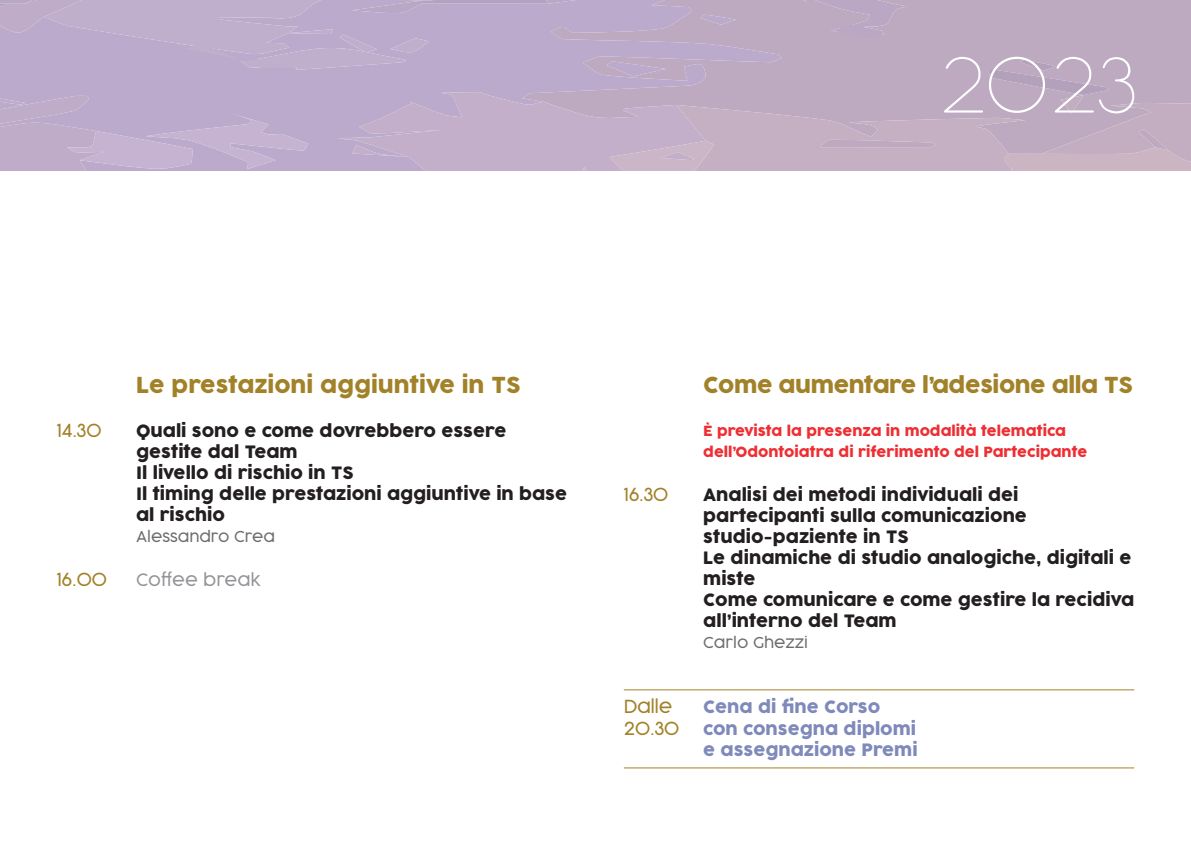
<style>
.page{position:relative;width:1191px;height:851px;background:#fff}
.page>*{position:absolute;margin:0;border:0;box-sizing:border-box;transform-origin:0 0}
.t1{font:22px "Cocogoose Pro";letter-spacing:-.02em;color:#a28229}
.t2{font:22px "Cocogoose Pro";color:#a28229}
.t3{font:300 18px "Cocogoose Pro";letter-spacing:-.03em;color:#a28229}
.t4{font:17px/21px "Cocogoose Pro";color:#231f20}
.t5{font:17px/21px "Cocogoose Pro";color:#7f8abb}
.t6{font:300 17px "Cocogoose Pro";color:#939598}
.t7{font:300 15px "Cocogoose Pro";color:#6c6d70}
.t8{font:14px/21px "Cocogoose Pro";color:#ee2e33}
</style>
<div class="page">
<svg style="left:0;top:0;width:1191px;height:170px;background:#bfacc7"></svg>
<hr style="left:624px;top:689px;width:510px;height:1px;background:#a28229">
<hr style="left:624px;top:767px;width:510px;height:1px;background:#a28229">
<p class="t2" style="left:136px;top:370px;width:386px">Le prestazioni aggiuntive in TS</p>
<p class="t3" style="left:57px;top:418px;width:47px">14.30</p>
<p class="t4" style="left:136px;top:420px;width:432px">Quali sono e come dovrebbero essere gestite dal Team<br>Il livello di rischio in TS<br>Il timing delle prestazioni aggiuntive in base al rischio</p>
<p class="t7" style="left:136px;top:526px;width:140px">Alessandro Crea</p>
<p class="t3" style="left:57px;top:567px;width:52px">16.00</p>
<p class="t6" style="left:136px;top:568px;width:126px">Coffee break</p>
<p class="t1" style="left:703px;top:370px;width:431px">Come aumentare l’adesione alla TS</p>
<p class="t8" style="left:703px;top:420px;width:385px">È prevista la presenza in modalità telematica dell’Odontoiatra di riferimento del Partecipante</p>
<p class="t3" style="left:624px;top:482px;width:46px">16.30</p>
<p class="t4" style="left:703px;top:484px;width:432px">Analisi dei metodi individuali dei partecipanti sulla comunicazione studio-paziente in TS<br>Le dinamiche di studio analogiche, digitali e miste<br>Come comunicare e come gestire la recidiva all’interno del Team</p>
<p class="t7" style="left:703px;top:632px;width:106px">Carlo Ghezzi</p>
<p class="t3" style="left:624px;top:694px;width:50px">Dalle</p>
<p class="t5" style="left:703px;top:696px;width:178px">Cena di fine Corso</p>
<p class="t3" style="left:624px;top:716px;width:57px">20.30</p>
<p class="t5" style="left:703px;top:718px;width:216px">con consegna diplomi e assegnazione Premi</p>
</div>
